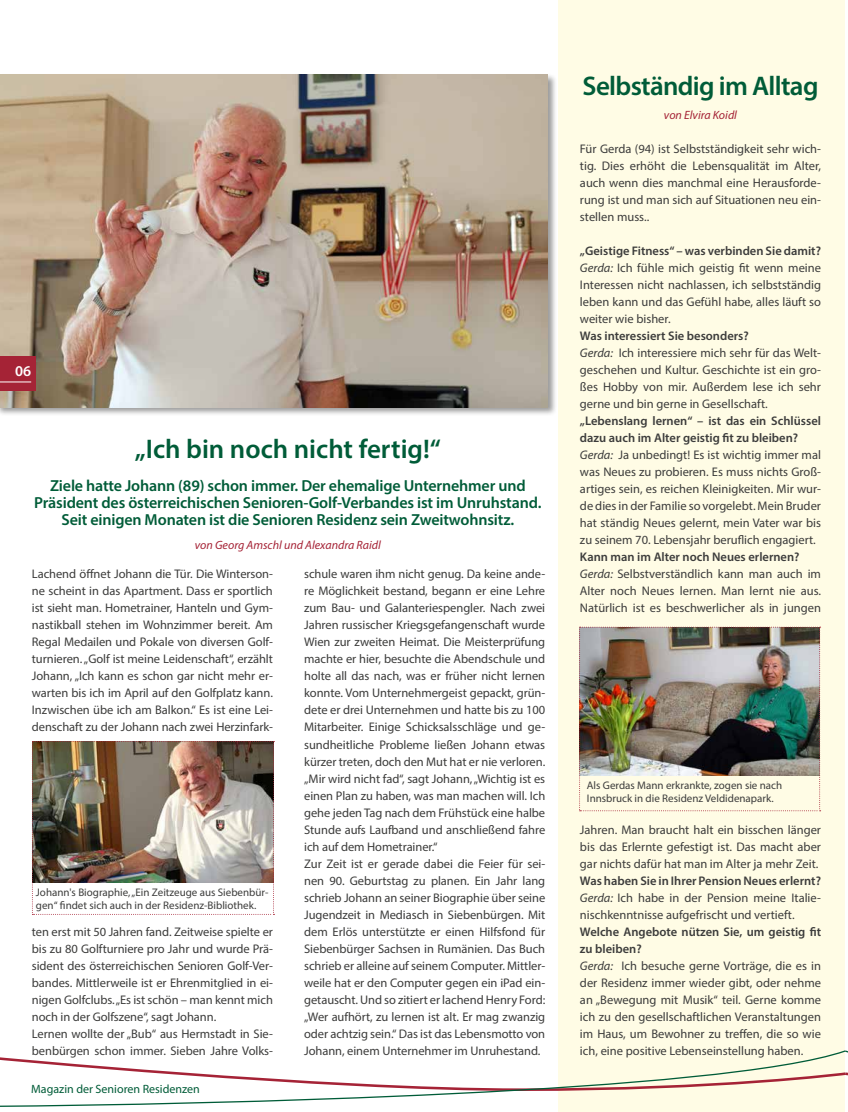
<style>
.page{position:relative;width:848px;height:1112px;background:#fff}
.page>*{position:absolute;margin:0;border:0;box-sizing:border-box;transform-origin:0 0}
.t1{font:600 27px "Myriad Pro";letter-spacing:-.015em;color:#005c38}
.t2{font:600 16px/17px "Myriad Pro";letter-spacing:-.01em;color:#005c38;text-align:center}
.t3{font:600 15px "Myriad Pro";color:#fff}
.t4{font:12.5px/17px "Myriad Pro";letter-spacing:-.005em;color:#3c3c3b}
.t5{font:italic 12px "Myriad Pro";color:#a52336}
.t6{font:12px "Myriad Pro";color:#005c38}
.t7{font:11px/13.2px "Myriad Pro";color:#3c3c3b}
.s1{font-weight:600}
.s2{font-style:italic}
</style>
<div class="page">
<div style="left:558px;top:0;width:286px;height:1111px;background:#fffce5"></div>
<div style="left:0;top:73px;width:557px;height:343px;background:#000;opacity:.4"></div>
<img style="left:0;top:75px;width:547px;height:332px">
<svg style="left:0;top:1049px;width:848px;height:58px"></svg>
<div style="left:0;top:356px;width:36px;height:34px;background:#a52336"></div>
<hr style="left:0;top:381px;width:31px;height:1px;background:#fff">
<img style="left:32px;top:741px;width:242px;height:173px">
<img style="left:579px;top:626px;width:241px;height:185px">
<p class="t3" style="left:15px;top:362px;width:18px">06</p>
<h1 class="t1" style="left:135px;top:431px;width:307px">„Ich bin noch nicht fertig!“</h1>
<p class="t2" style="left:34px;top:477px;width:508px">Ziele hatte Johann (89) schon immer. Der ehemalige Unternehmer und<br>Präsident des österreichischen Senioren-Golf-Verbandes ist im Unruhstand.<br>Seit einigen Monaten ist die Senioren Residenz sein Zweitwohnsitz.</p>
<p class="t5" style="left:195px;top:537px;width:187px">von Georg Amschl und Alexandra Raidl</p>
<p class="t4" style="left:32px;top:565px;width:242px;text-align:justify">Lachend öffnet Johann die Tür. Die Winterson&shy;ne scheint in das Apartment. Dass er sportlich ist sieht man. Hometrainer, Hanteln und Gym&shy;nastikball stehen im Wohnzimmer bereit. Am Regal Medailen und Pokale von diversen Golf&shy;turnieren. „Golf ist meine Leidenschaft“, erzählt Johann, „Ich kann es schon gar nicht mehr er&shy;warten bis ich im April auf den Golfplatz kann.<br>Inzwischen übe ich am Balkon.“ Es ist eine Lei&shy;denschaft zu der Johann nach zwei Herzinfark-</p>
<p class="t7" style="left:36px;top:884px;width:234px">Johann's Biographie, „Ein Zeitzeuge aus Siebenbür&shy;gen“ findet sich auch in der Residenz-Bibliothek.</p>
<p class="t4" style="left:32px;top:922px;width:242px">ten erst mit 50 Jahren fand. Zeitweise spielte er bis zu 80 Golfturniere pro Jahr und wurde Prä&shy;sident des österreichischen Senioren Golf-Ver&shy;bandes. Mittlerweile ist er Ehrenmitglied in ei&shy;nigen Golfclubs. „Es ist schön – man kennt mich noch in der Golfszene“, sagt Johann.<br>Lernen wollte der „Bub“ aus Hermstadt in Sie&shy;benbürgen schon immer. Sieben Jahre Volks-</p>
<p class="t6" style="left:31px;top:1080px;width:170px">Magazin der Senioren Residenzen</p>
<p class="t4" style="left:304px;top:565px;width:242px">schule waren ihm nicht genug. Da keine ande&shy;re Möglichkeit bestand, begann er eine Lehre zum Bau- und Galanteriespengler. Nach zwei Jahren russischer Kriegsgefangenschaft wurde Wien zur zweiten Heimat. Die Meisterprüfung machte er hier, besuchte die Abendschule und holte all das nach, was er früher nicht lernen konnte. Vom Unternehmergeist gepackt, grün&shy;dete er drei Unternehmen und hatte bis zu 100<br>Mitarbeiter. Einige Schicksalsschläge und ge&shy;sundheitliche Probleme ließen Johann etwas kürzer treten, doch den Mut hat er nie verloren. „Mir wird nicht fad“, sagt Johann, „Wichtig ist es einen Plan zu haben, was man machen will. Ich gehe jeden Tag nach dem Frühstück eine halbe Stunde aufs Laufband und anschließend fahre ich auf dem Hometrainer.“<br>Zur Zeit ist er gerade dabei die Feier für sei&shy;nen 90. Geburtstag zu planen. Ein Jahr lang schrieb Johann an seiner Biographie über seine Jugendzeit in Mediasch in Siebenbürgen. Mit dem Erlös unterstützte er einen Hilfsfond für Siebenbürger Sachsen in Rumänien. Das Buch schrieb er alleine auf seinem Computer. Mittler&shy;weile hat er den Computer gegen ein iPad ein&shy;getauscht. Und so zitiert er lachend Henry Ford: „Wer aufhört, zu lernen ist alt. Er mag zwanzig oder achtzig sein.“ Das ist das Lebensmotto von Johann, einem Unternehmer im Unruhestand.</p>
<h1 class="t1" style="left:582px;top:69px;width:237px">Selbständig im Alltag</h1>
<p class="t5" style="left:664px;top:108px;width:75px">von Elvira Koidl</p>
<p class="t4" style="left:580px;top:140px;width:242px;text-align:justify">Für Gerda (94) ist Selbstständigkeit sehr wich&shy;tig. Dies erhöht die Lebensqualität im Alter, auch wenn dies manchmal eine Herausforde&shy;rung ist und man sich auf Situationen neu ein&shy;stellen muss..</p>
<p class="t4" style="left:580px;top:242px;width:242px;text-align:justify"><span class="s1">„Geistige Fitness“ – was verbinden Sie damit?<br></span><span class="s2">Gerda:</span> Ich fühle mich geistig fit wenn meine Interessen nicht nachlassen, ich selbstständig leben kann und das Gefühl habe, alles läuft so weiter wie bisher.</p>
<p class="t4" style="left:580px;top:327px;width:242px"><span class="s1">Was interessiert Sie besonders?<br></span><span class="s2">Gerda:</span> Ich interessiere mich sehr für das Welt&shy;geschehen und Kultur. Geschichte ist ein gro&shy;ßes Hobby von mir. Außerdem lese ich sehr gerne und bin gerne in Gesellschaft.</p>
<p class="t4" style="left:580px;top:412px;width:242px"><span class="s1">„Lebenslang lernen“ – ist das ein Schlüssel dazu auch im Alter geistig fit zu bleiben?<br></span><span class="s2">Gerda:</span> Ja unbedingt! Es ist wichtig immer mal was Neues zu probieren. Es muss nichts Groß&shy;artiges sein, es reichen Kleinigkeiten. Mir wur&shy;de dies in der Familie so vorgelebt. Mein Bruder hat ständig Neues gelernt, mein Vater war bis zu seinem 70. Lebensjahr beruflich engagiert.</p>
<p class="t4" style="left:580px;top:548px;width:242px"><span class="s1">Kann man im Alter noch Neues erlernen?<br></span><span class="s2">Gerda:</span> Selbstverständlich kann man auch im Alter noch Neues lernen. Man lernt nie aus.<br>Natürlich ist es beschwerlicher als in jungen</p>
<p class="t7" style="left:587px;top:778px;width:197px">Als Gerdas Mann erkrankte, zogen sie nach<br>Innsbruck in die Residenz Veldidenapark.</p>
<p class="t4" style="left:580px;top:820px;width:242px;text-align:justify">Jahren. Man braucht halt ein bisschen länger bis das Erlernte gefestigt ist. Das macht aber gar nichts dafür hat man im Alter ja mehr Zeit.</p>
<p class="t4" style="left:580px;top:871px;width:242px;text-align:justify"><span class="s1">Was haben Sie in Ihrer Pension Neues erlernt?<br></span><span class="s2">Gerda:</span> Ich habe in der Pension meine Italie&shy;nischkenntnisse aufgefrischt und vertieft.</p>
<p class="t4" style="left:580px;top:922px;width:242px"><span class="s1">Welche Angebote nützen Sie, um geistig fit zu bleiben?<br></span><span class="s2">Gerda:</span> Ich besuche gerne Vorträge, die es in der Residenz immer wieder gibt, oder nehme an „Bewegung mit Musik“ teil. Gerne komme ich zu den gesellschaftlichen Veranstaltungen im Haus, um Bewohner zu treffen, die so wie ich, eine positive Lebenseinstellung haben.</p>
</div>
